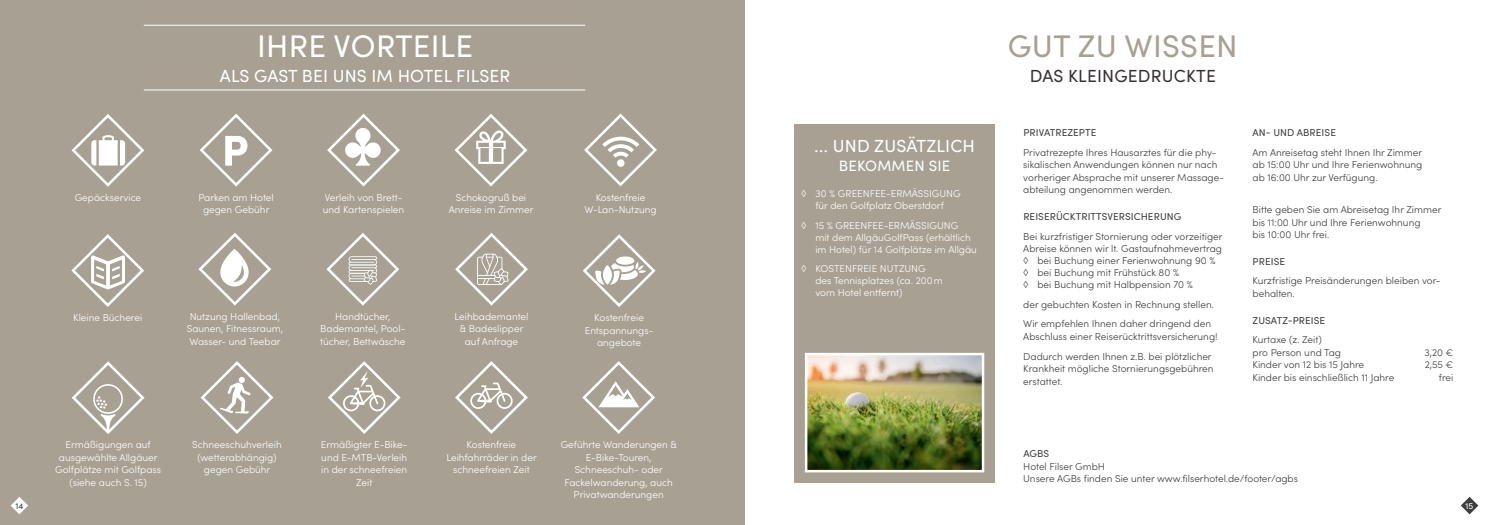
<style>
.page{position:relative;width:1489px;height:525px;background:#fff}
.page>*{position:absolute;margin:0;border:0;box-sizing:border-box;transform-origin:0 0}
.t1{font:31.25px "Sofia Pro";letter-spacing:.01em;color:#fff}
.t2{font:31.25px "Sofia Pro";letter-spacing:.01em;color:#a8a193}
.t3{font:17.5px "Sofia Pro";letter-spacing:.01em;color:#fff}
.t4{font:17.5px "Sofia Pro";letter-spacing:.01em;color:#383237}
.t5{font:15px "Sofia Pro";letter-spacing:.01em;color:#fff}
.t6{font:300 10px/12.5px "Sofia Pro";color:#3e3e3f}
.t7{font:300 10px/12.5px "Sofia Pro";color:#fff;text-align:center}
.t8{font:10px "Sofia Pro";letter-spacing:.01em;color:#3e3e3f}
.t9{font:8.75px "Sofia Pro";color:#3e3e3f}
.t10{font:8.75px "Sofia Pro";color:#fff}
</style>
<div class="page">
<div style="left:0;top:0;width:744px;height:524px;background:#a8a193"></div>
<svg style="left:327px;top:113px;width:73px;height:74px"></svg>
<svg style="left:454px;top:114px;width:74px;height:73px"></svg>
<svg style="left:584px;top:113px;width:73px;height:74px"></svg>
<svg style="left:582px;top:361px;width:73px;height:73px"></svg>
<svg style="left:455px;top:361px;width:73px;height:73px"></svg>
<svg style="left:328px;top:361px;width:73px;height:73px"></svg>
<svg style="left:200px;top:361px;width:74px;height:73px"></svg>
<div style="left:239px;top:376px;width:6px;height:7px;background:#fff;border-radius:50%"></div>
<hr style="left:144px;top:25px;width:441px;height:1px;background:#fff">
<hr style="left:144px;top:90px;width:441px;height:1px;background:#fff">
<svg style="left:198px;top:233px;width:73px;height:73px"></svg>
<svg style="left:326px;top:233px;width:73px;height:73px"></svg>
<svg style="left:71px;top:114px;width:74px;height:73px"></svg>
<svg style="left:72px;top:361px;width:73px;height:73px"></svg>
<svg style="left:200px;top:114px;width:73px;height:73px"></svg>
<svg style="left:583px;top:234px;width:73px;height:73px"></svg>
<svg style="left:455px;top:233px;width:73px;height:73px"></svg>
<svg style="left:71px;top:234px;width:73px;height:73px"></svg>
<div style="left:794px;top:124px;width:200px;height:358px;background:#a8a193"></div>
<img style="left:807px;top:355px;width:174px;height:114px">
<div style="left:804px;top:352px;width:180px;height:120px;border:2px solid #fff"></div>
<svg style="left:1461px;top:497px;width:17px;height:17px"></svg>
<svg style="left:11px;top:497px;width:17px;height:17px"></svg>
<h1 class="t1" style="left:257px;top:23px;width:217px">IHRE VORTEILE</h1>
<h2 class="t3" style="left:220px;top:63px;width:292px">ALS GAST BEI UNS IM HOTEL FILSER</h2>
<h1 class="t2" style="left:1007px;top:23px;width:231px">GUT ZU WISSEN</h1>
<h2 class="t4" style="left:1029px;top:63px;width:187px">DAS KLEINGEDRUCKTE</h2>
<p class="t7" style="left:75px;top:190px;width:68px">Gepäckservice</p>
<p class="t7" style="left:73px;top:310px;width:71px">Kleine Bücherei</p>
<p class="t7" style="left:198px;top:190px;width:77px">Parken am Hotel gegen Gebühr</p>
<p class="t7" style="left:323px;top:190px;width:83px;text-align:left">Verleih von Brett&shy;und Kartenspielen</p>
<p class="t7" style="left:449px;top:190px;width:86px">Schokogruß bei<br>Anreise im Zimmer</p>
<p class="t7" style="left:584px;top:190px;width:74px">Kostenfreie<br>W-Lan-Nutzung</p>
<p class="t7" style="left:187px;top:309px;width:98px">Nutzung Hallenbad,<br>Saunen, Fitnessraum,<br>Wasser- und Teebar</p>
<p class="t7" style="left:320px;top:309px;width:87px">Handtücher,<br>Bademantel, Pool&shy;tücher, Bettwäsche</p>
<p class="t7" style="left:454px;top:309px;width:75px">Leihbademantel &amp; Badeslipper auf Anfrage</p>
<p class="t7" style="left:585px;top:311px;width:69px">Kostenfreie<br>Entspannungs&shy;angebote</p>
<h2 class="t3" style="left:814px;top:133px;width:162px">... UND ZUSÄTZLICH</h2>
<h3 class="t5" style="left:839px;top:155px;width:113px">BEKOMMEN SIE</h3>
<p class="t7" style="left:801px;top:187px;width:161px;line-height:12px">◊ 30 % GREENFEE-ERMÄSSIGUNG für den Golfplatz Oberstdorf</p>
<p class="t7" style="left:815px;top:218px;width:163px;line-height:12px;text-align:left;text-indent:-14px">◊ 15 % GREENFEE-ERMÄSSIGUNG<br>mit dem AllgäuGolfPass (erhältlich im Hotel) für 14 Golfplätze im Allgäu</p>
<p class="t7" style="left:815px;top:261px;width:129px;line-height:12px;text-align:left;text-indent:-14px">◊ KOSTENFREIE NUTZUNG des Tennisplatzes (ca. 200m vom Hotel entfernt)</p>
<p class="t8" style="left:1023px;top:125px;width:75px">PRIVATREZEPTE</p>
<p class="t6" style="left:1023px;top:145px;width:202px">Privatrezepte Ihres Hausarztes für die phy&shy;sikalischen Anwendungen können nur nach vorheriger Absprache mit unserer Massage&shy;abteilung angenommen werden.</p>
<p class="t8" style="left:1023px;top:209px;width:160px">REISERÜCKTRITTSVERSICHERUNG</p>
<p class="t6" style="left:1023px;top:229px;width:201px;line-height:12.1px">Bei kurzfristiger Stornierung oder vorzeitiger Abreise können wir lt. Gastaufnahmevertrag ◊ bei Buchung einer Ferienwohnung 90 % ◊ bei Buchung mit Frühstück 80 %<br>◊ bei Buchung mit Halbpension 70 %</p>
<p class="t6" style="left:1023px;top:294px;width:192px;line-height:19.6px">der gebuchten Kosten in Rechnung stellen.<br>Wir empfehlen Ihnen daher dringend den</p>
<p class="t6" style="left:1023px;top:326px;width:196px;line-height:19.6px">Abschluss einer Reiserücktrittsversicherung!<br>Dadurch werden Ihnen z.B. bei plötzlicher</p>
<p class="t6" style="left:1023px;top:361px;width:192px">Krankheit mögliche Stornierungsgebühren erstattet.</p>
<p class="t8" style="left:1252px;top:125px;width:85px">AN- UND ABREISE</p>
<p class="t6" style="left:1252px;top:145px;width:171px;text-align:justify">Am Anreisetag steht Ihnen Ihr Zimmer ab 15:00 Uhr und Ihre Ferienwohnung ab 16:00 Uhr zur Verfügung.</p>
<p class="t6" style="left:1252px;top:202px;width:190px">Bitte geben Sie am Abreisetag Ihr Zimmer bis 11:00 Uhr und Ihre Ferienwohnung<br>bis 10:00 Uhr frei.</p>
<p class="t8" style="left:1252px;top:254px;width:34px">PREISE</p>
<p class="t6" style="left:1252px;top:274px;width:189px">Kurzfristige Preisänderungen bleiben vor&shy;behalten.</p>
<p class="t8" style="left:1252px;top:312px;width:74px">ZUSATZ-PREISE</p>
<p class="t6" style="left:1252px;top:332px;width:90px">Kurtaxe (z. Zeit)<br>pro Person und Tag</p>
<p class="t6" style="left:1424px;top:345px;width:30px">3,20 €</p>
<p class="t6" style="left:1252px;top:357px;width:113px">Kinder von 12 bis 15 Jahre</p>
<p class="t6" style="left:1424px;top:357px;width:30px">2,55 €</p>
<p class="t6" style="left:1252px;top:370px;width:143px">Kinder bis einschließlich 11 Jahre</p>
<p class="t6" style="left:1438px;top:370px;width:16px">frei</p>
<p class="t7" style="left:55px;top:438px;width:107px">Ermäßigungen auf ausgewählte Allgäuer<br>Golfplätze mit Golfpass (siehe auch S. 15)</p>
<p class="t7" style="left:192px;top:437px;width:91px">Schneeschuhverleih (wetterabhängig) gegen Gebühr</p>
<p class="t7" style="left:321px;top:437px;width:88px">Ermäßigter E-Bike&shy;und E-MTB-Verleih in der schneefreien<br>Zeit</p>
<p class="t7" style="left:446px;top:437px;width:92px">Kostenfreie<br>Leihfahrräder in der schneefreien Zeit</p>
<p class="t7" style="left:560px;top:437px;width:118px">Geführte Wanderungen &amp;<br>E-Bike-Touren,<br>Schneeschuh- oder<br>Fackelwanderung, auch<br>Privatwanderungen</p>
<p class="t8" style="left:1023px;top:446px;width:27px">AGBS</p>
<p class="t6" style="left:1023px;top:459px;width:276px">Hotel Filser GmbH<br>Unsere AGBs finden Sie unter www.filserhotel.de/footer/agbs</p>
<p class="t9" style="left:15px;top:499px;width:10px">14</p>
<p class="t10" style="left:1465px;top:499px;width:9px">15</p>
</div>
